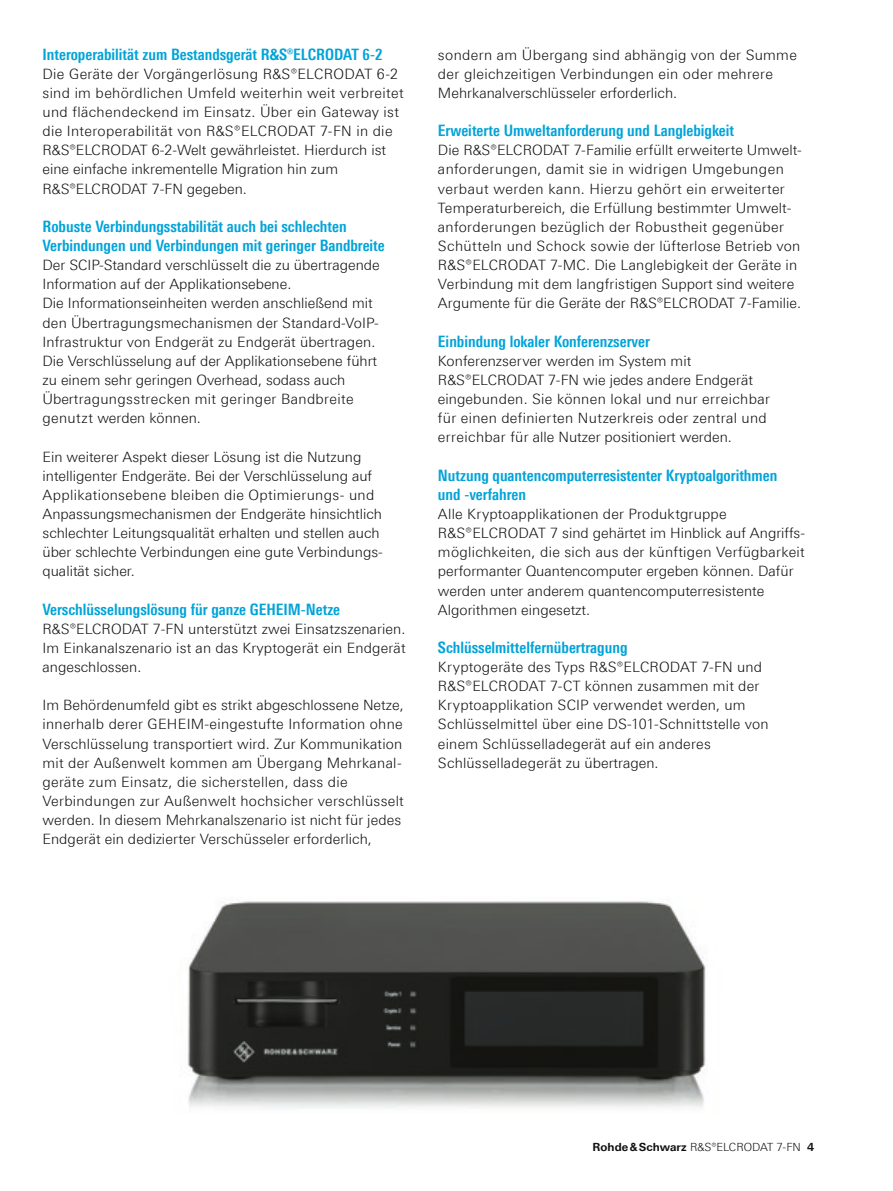
<style>
.page{position:relative;width:893px;height:1191px;background:#fff}
.page>*{position:absolute;margin:0;border:0;box-sizing:border-box;transform-origin:0 0}
.t1{font:700 condensed 15.75px/19.2px "Linotype Universfor RS";color:#00a3d9}
.t2{font:300 14.25px/19.2px "Linotype Universfor RS";letter-spacing:.01em;color:#11110f}
.t3{font:300 11.25px "Linotype Universfor RS";color:#11110f}
.s1{font-weight:700}
</style>
<div class="page">
<img style="left:187px;top:901px;width:521px;height:207px">
<p class="t1" style="left:43px;top:44px;width:341px">Interoperabilität zum Bestandsgerät R&amp;S®ELCRODAT 6-2</p>
<p class="t2" style="left:43px;top:64px;width:363px">Die Geräte der Vorgängerlösung R&amp;S®ELCRODAT 6-2 sind im behördlichen Umfeld weiterhin weit verbreitet und flächendeckend im Einsatz. Über ein Gateway ist die Interoperabilität von R&amp;S®ELCRODAT 7-FN in die R&amp;S®ELCRODAT 6-2-Welt gewährleistet. Hierdurch ist eine einfache inkrementelle Migration hin zum R&amp;S®ELCRODAT 7-FN gegeben.</p>
<p class="t1" style="left:43px;top:216px;width:344px">Robuste Verbindungsstabilität auch bei schlechten<br>Verbindungen und Verbindungen mit geringer Bandbreite</p>
<p class="t2" style="left:43px;top:255px;width:339px">Der SCIP-Standard verschlüsselt die zu übertragende Information auf der Applikationsebene.<br>Die Informationseinheiten werden anschließend mit den Übertragungsmechanismen der Standard-VoIP-Infrastruktur von Endgerät zu Endgerät übertragen.<br>Die Verschlüsselung auf der Applikationsebene führt zu einem sehr geringen Overhead, sodass auch Übertragungsstrecken mit geringer Bandbreite genutzt werden können.</p>
<p class="t2" style="left:43px;top:447px;width:342px">Ein weiterer Aspekt dieser Lösung ist die Nutzung intelligenter Endgeräte. Bei der Verschlüsselung auf Applikationsebene bleiben die Optimierungs- und Anpassungsmechanismen der Endgeräte hinsichtlich schlechter Leitungsqualität erhalten und stellen auch über schlechte Verbindungen eine gute Verbindungs&shy;qualität sicher.</p>
<p class="t1" style="left:43px;top:599px;width:299px">Verschlüsselungslösung für ganze GEHEIM-Netze</p>
<p class="t2" style="left:43px;top:619px;width:365px;text-align:justify">R&amp;S®ELCRODAT 7-FN unterstützt zwei Einsatzszenarien.<br>Im Einkanalszenario ist an das Kryptogerät ein Endgerät angeschlossen.</p>
<p class="t2" style="left:43px;top:695px;width:363px">Im Behördenumfeld gibt es strikt abgeschlossene Netze, innerhalb derer GEHEIM-eingestufte Information ohne Verschlüsselung transportiert wird. Zur Kommunikation mit der Außenwelt kommen am Übergang Mehrkanal&shy;geräte zum Einsatz, die sicherstellen, dass die Verbindungen zur Außenwelt hochsicher verschlüsselt werden. In diesem Mehrkanalszenario ist nicht für jedes Endgerät ein dedizierter Verschüsseler erforderlich,</p>
<p class="t2" style="left:438px;top:45px;width:360px">sondern am Übergang sind abhängig von der Summe der gleichzeitigen Verbindungen ein oder mehrere<br>Mehrkanalverschlüsseler erforderlich.</p>
<p class="t1" style="left:438px;top:121px;width:298px">Erweiterte Umweltanforderung und Langlebigkeit</p>
<p class="t2" style="left:438px;top:140px;width:365px">Die R&amp;S®ELCRODAT 7-Familie erfüllt erweiterte Umwelt&shy;anforderungen, damit sie in widrigen Umgebungen verbaut werden kann. Hierzu gehört ein erweiterter Temperaturbereich, die Erfüllung bestimmter Umwelt&shy;anforderungen bezüglich der Robustheit gegenüber Schütteln und Schock sowie der lüfterlose Betrieb von R&amp;S®ELCRODAT 7-MC. Die Langlebigkeit der Geräte in Verbindung mit dem langfristigen Support sind weitere Argumente für die Geräte der R&amp;S®ELCRODAT 7-Familie.</p>
<p class="t1" style="left:438px;top:331px;width:213px">Einbindung lokaler Konferenzserver</p>
<p class="t2" style="left:438px;top:351px;width:333px">Konferenzserver werden im System mit R&amp;S®ELCRODAT 7-FN wie jedes andere Endgerät eingebunden. Sie können lokal und nur erreichbar für einen definierten Nutzerkreis oder zentral und erreichbar für alle Nutzer positioniert werden.</p>
<p class="t1" style="left:438px;top:465px;width:341px">Nutzung quantencomputerresistenter Kryptoalgorithmen und -verfahren</p>
<p class="t2" style="left:438px;top:504px;width:369px">Alle Kryptoapplikationen der Produktgruppe R&amp;S®ELCRODAT 7 sind gehärtet im Hinblick auf Angriffs&shy;möglichkeiten, die sich aus der künftigen Verfügbarkeit performanter Quantencomputer ergeben können. Dafür werden unter anderem quantencomputerresistente Algorithmen eingesetzt.</p>
<p class="t1" style="left:438px;top:637px;width:191px">Schlüsselmittelfernübertragung</p>
<p class="t2" style="left:438px;top:657px;width:332px">Kryptogeräte des Typs R&amp;S®ELCRODAT 7-FN und R&amp;S®ELCRODAT 7-CT können zusammen mit der Kryptoapplikation SCIP verwendet werden, um Schlüsselmittel über eine DS-101-Schnittstelle von einem Schlüsselladegerät auf ein anderes Schlüsselladegerät zu übertragen.</p>
<p class="t3" style="left:593px;top:1140px;width:223px"><span class="s1">Rohde&amp;Schwarz</span> R&amp;S®ELCRODAT 7-FN <span class="s1">4</span></p>
</div>
